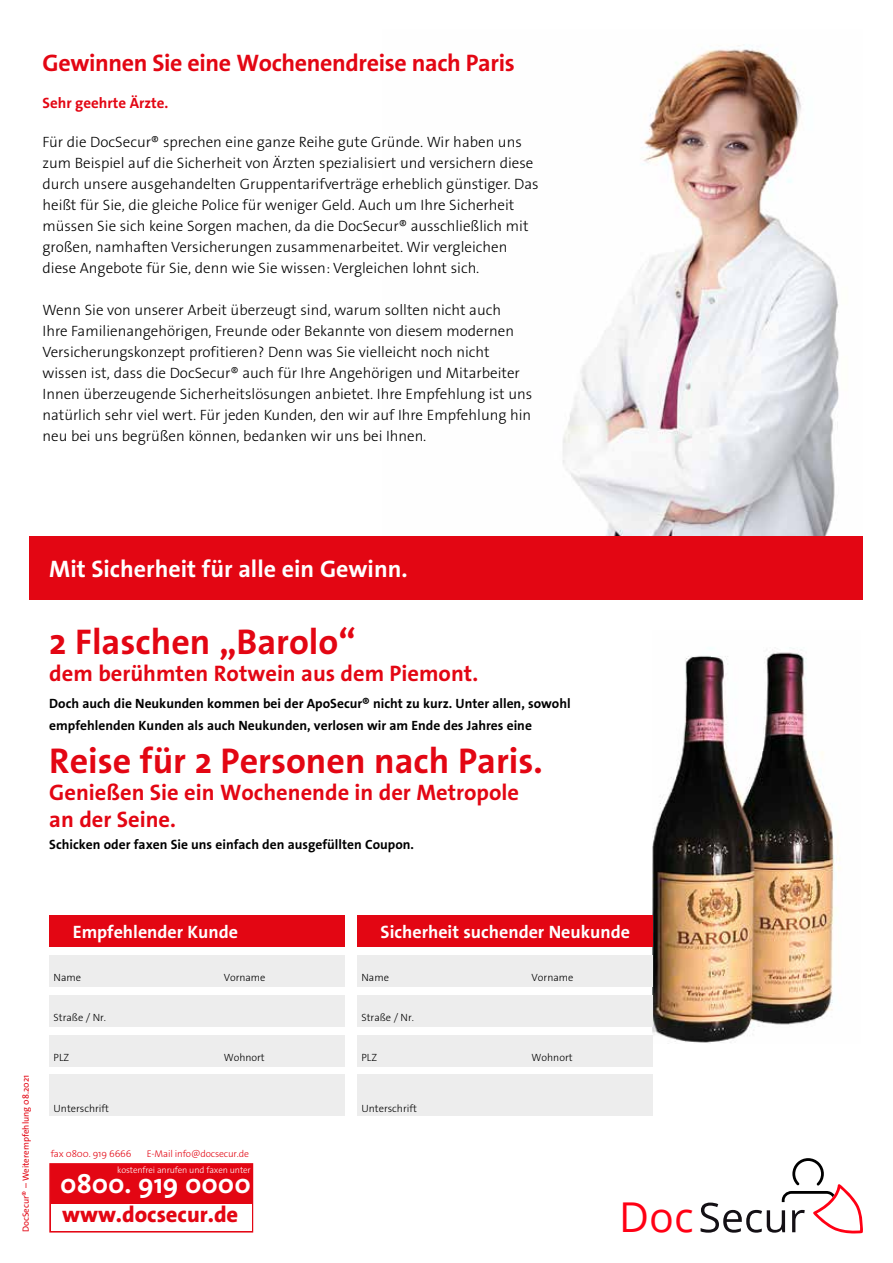
<style>
.page{position:relative;width:893px;height:1263px;background:#fff}
.page>*{position:absolute;margin:0;border:0;box-sizing:border-box;transform-origin:0 0}
.t1{font:41.1px "Open Sans";color:#ff0014}
.t2{font:700 36px "The Sans Os F";color:#e30613}
.t3{font:700 27px "The Sans Os F";color:#fff}
.t4{font:700 24px "The Sans Os F";letter-spacing:-.015em;color:#e30613}
.t5{font:700 24px "The Sans Os F";color:#fff}
.t6{font:700 22.5px/27px "The Sans Os F";color:#e30613}
.t7{font:800 22.5px "The Sans Os F";color:#e30613}
.t8{font:700 18px "The Sans Os F";color:#fff}
.t9{font:300 15px/21px "The Sans Os F";color:#000}
.t10{font:700 15px "The Sans Os F";color:#e30613}
.t11{font:700 13.5px/21.6px "The Sans Os F";color:#000}
.t12{font:300 10.5px "The Sans Os F";color:#000}
.t13{font:300 9.75px "The Sans Os F";letter-spacing:-.015em;color:#e30613}
.t14{font:9px "The Sans Os F";color:#e30613}
.t15{font:300 9px "The Sans Os F";letter-spacing:-.015em;color:#fff}
</style>
<div class="page">
<img style="left:653px;top:647px;width:188px;height:396px">
<div style="left:357px;top:915px;width:296px;height:32px;background:#e30613"></div>
<div style="left:49px;top:915px;width:296px;height:32px;background:#e30613"></div>
<div style="left:49px;top:955px;width:296px;height:32px;background:#ededed"></div>
<div style="left:357px;top:955px;width:296px;height:32px;background:#ededed"></div>
<div style="left:49px;top:995px;width:296px;height:31px;background:#ededed"></div>
<div style="left:357px;top:995px;width:296px;height:31px;background:#ededed"></div>
<div style="left:49px;top:1035px;width:296px;height:31px;background:#ededed"></div>
<div style="left:357px;top:1035px;width:296px;height:31px;background:#ededed"></div>
<div style="left:49px;top:1074px;width:296px;height:42px;background:#ededed"></div>
<div style="left:357px;top:1074px;width:296px;height:42px;background:#ededed"></div>
<img style="left:563px;top:45px;width:276px;height:491px">
<div style="left:30px;top:536px;width:833px;height:64px;background:#e30613"></div>
<div style="left:49px;top:1163px;width:204px;height:69px;background:#e30613;border:2px solid #e30613"></div>
<div style="left:51px;top:1204px;width:200px;height:26px;background:#fff"></div>
<svg style="left:701px;top:1158px;width:162px;height:75px"></svg>
<h3 class="t4" style="left:43px;top:47px;width:474px">Gewinnen Sie eine Wochenendreise nach Paris</h3>
<p class="t10" style="left:43px;top:93px;width:127px">Sehr geehrte Ärzte.</p>
<p class="t9" style="left:43px;top:132px;width:498px">Für die DocSecur® sprechen eine ganze Reihe gute Gründe. Wir haben uns zum Beispiel auf die Sicherheit von Ärzten spezialisiert und versichern diese durch unsere ausgehandelten Gruppentarifverträge erheblich günstiger. Das heißt für Sie, die gleiche Police für weniger Geld. Auch um Ihre Sicherheit müssen Sie sich keine Sorgen machen, da die DocSecur® ausschließlich mit großen, namhaften Versicherungen zusammenarbeitet. Wir vergleichen diese Angebote für Sie, denn wie Sie wissen: Vergleichen lohnt sich.</p>
<p class="t9" style="left:43px;top:300px;width:491px">Wenn Sie von unserer Arbeit überzeugt sind, warum sollten nicht auch<br>Ihre Familienangehörigen, Freunde oder Bekannte von diesem modernen Versicherungskonzept profitieren? Denn was Sie vielleicht noch nicht wissen ist, dass die DocSecur® auch für Ihre Angehörigen und Mitarbeiter Innen überzeugende Sicherheitslösungen anbietet. Ihre Empfehlung ist uns natürlich sehr viel wert. Für jeden Kunden, den wir auf Ihre Empfehlung hin neu bei uns begrüßen können, bedanken wir uns bei Ihnen.</p>
<h3 class="t5" style="left:49px;top:554px;width:360px">Mit Sicherheit für alle ein Gewinn.</h3>
<h2 class="t2" style="left:49px;top:619px;width:308px">2 Flaschen „Barolo“</h2>
<h3 class="t6" style="left:49px;top:660px;width:430px">dem berühmten Rotwein aus dem Piemont.</h3>
<p class="t11" style="left:49px;top:693px;width:523px">Doch auch die Neukunden kommen bei der ApoSecur® nicht zu kurz. Unter allen, sowohl empfehlenden Kunden als auch Neukunden, verlosen wir am Ende des Jahres eine</p>
<h2 class="t2" style="left:49px;top:737px;width:495px">Reise für 2 Personen nach Paris.</h2>
<h3 class="t6" style="left:49px;top:779px;width:471px">Genießen Sie ein Wochenende in der Metropole an der Seine.</h3>
<p class="t11" style="left:49px;top:834px;width:366px">Schicken oder faxen Sie uns einfach den ausgefüllten Coupon.</p>
<p class="t14" style="left:20px;top:1232px;width:159px;rotate:-90deg">DocSecur® – Weiterempfehlung 08.2021</p>
<p class="t8" style="left:73px;top:920px;width:167px">Empfehlender Kunde</p>
<p class="t8" style="left:381px;top:920px;width:251px">Sicherheit suchender Neukunde</p>
<p class="t12" style="left:54px;top:971px;width:29px">Name</p>
<p class="t12" style="left:224px;top:971px;width:43px">Vorname</p>
<p class="t12" style="left:361px;top:971px;width:29px">Name</p>
<p class="t12" style="left:531px;top:971px;width:43px">Vorname</p>
<p class="t12" style="left:54px;top:1011px;width:54px">Straße / Nr.</p>
<p class="t12" style="left:361px;top:1011px;width:54px">Straße / Nr.</p>
<p class="t12" style="left:54px;top:1050px;width:17px">PLZ</p>
<p class="t12" style="left:224px;top:1050px;width:43px">Wohnort</p>
<p class="t12" style="left:361px;top:1050px;width:17px">PLZ</p>
<p class="t12" style="left:531px;top:1050px;width:43px">Wohnort</p>
<p class="t12" style="left:54px;top:1102px;width:57px">Unterschrift</p>
<p class="t12" style="left:361px;top:1102px;width:57px">Unterschrift</p>
<p class="t13" style="left:51px;top:1148px;width:82px">fax 0800. 919 6666</p>
<p class="t13" style="left:147px;top:1148px;width:104px">E-Mail info@docsecur.de</p>
<p class="t15" style="left:117px;top:1164px;width:135px">kostenfrei anrufen und faxen unter</p>
<h3 class="t3" style="left:60px;top:1167px;width:192px">0800. 919 0000</h3>
<h3 class="t7" style="left:62px;top:1200px;width:178px">www.docsecur.de</h3>
<h1 class="t1" style="left:619px;top:1189px;width:76px">Doc</h1>
</div>
